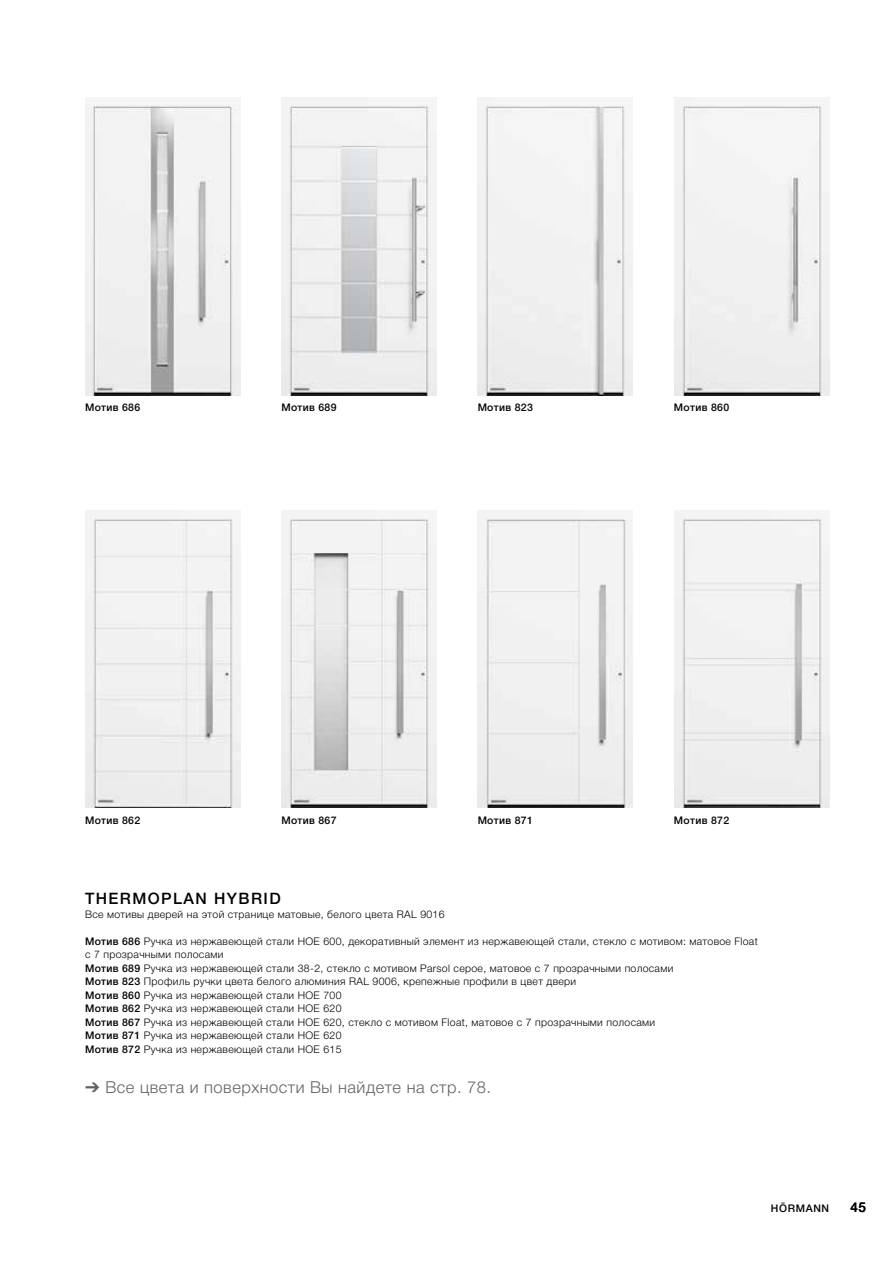
<style>
.page{position:relative;width:893px;height:1263px;background:#fff}
.page>*{position:absolute;margin:0;border:0;box-sizing:border-box;transform-origin:0 0}
.t1{font:300 16.5px "Hoermann Helvetica Neue";letter-spacing:.03em;color:#626261}
.t2{font:500 15.75px "Hoermann Helvetica Neue";letter-spacing:.09em;color:#000}
.t3{font:500 13.5px "Hoermann Helvetica Neue";color:#000}
.t4{font:300 10.5px/13.5px "Hoermann Helvetica Neue";letter-spacing:.03em;color:#000}
.t5{font:500 10.5px "Hoermann Helvetica Neue";letter-spacing:.03em;color:#000}
.t6{font:500 10.5px "Hoermann Helvetica Neue";letter-spacing:.06em;color:#000}
.s1{font-weight:500}
</style>
<div class="page">
<img style="left:85px;top:510px;width:155px;height:298px">
<img style="left:674px;top:98px;width:155px;height:297px">
<img style="left:85px;top:105px;width:155px;height:290px">
<img style="left:281px;top:98px;width:156px;height:297px">
<img style="left:478px;top:98px;width:155px;height:297px">
<img style="left:674px;top:510px;width:155px;height:298px">
<img style="left:281px;top:510px;width:156px;height:298px">
<img style="left:478px;top:510px;width:155px;height:298px">
<p class="t5" style="left:85px;top:400px;width:57px">Мотив 686</p>
<p class="t5" style="left:281px;top:400px;width:57px">Мотив 689</p>
<p class="t5" style="left:478px;top:400px;width:57px">Мотив 823</p>
<p class="t5" style="left:674px;top:400px;width:57px">Мотив 860</p>
<p class="t5" style="left:85px;top:813px;width:57px">Мотив 862</p>
<p class="t5" style="left:281px;top:813px;width:57px">Мотив 867</p>
<p class="t5" style="left:478px;top:813px;width:57px">Мотив 871</p>
<p class="t5" style="left:674px;top:813px;width:57px">Мотив 872</p>
<h2 class="t2" style="left:85px;top:888px;width:197px">THERMOPLAN HYBRID</h2>
<p class="t4" style="left:85px;top:906px;width:361px">Все мотивы дверей на этой странице матовые, белого цвета RAL 9016</p>
<p class="t4" style="left:85px;top:933px;width:674px"><span class="s1">Мотив 686</span> Ручка из нержавеющей стали HOE 600, декоративный элемент из нержавеющей стали, стекло с мотивом: матовое Float с 7 прозрачными полосами<br><span class="s1">Мотив 689</span> Ручка из нержавеющей стали 38-2, стекло с мотивом Parsol серое, матовое с 7 прозрачными полосами<br><span class="s1">Мотив 823</span> Профиль ручки цвета белого алюминия RAL 9006, крепежные профили в цвет двери<br><span class="s1">Мотив 860</span> Ручка из нержавеющей стали HOE 700<br><span class="s1">Мотив 862</span> Ручка из нержавеющей стали HOE 620<br><span class="s1">Мотив 867</span> Ручка из нержавеющей стали HOE 620, стекло с мотивом Float, матовое с 7 прозрачными полосами<br><span class="s1">Мотив 871</span> Ручка из нержавеющей стали HOE 620<br><span class="s1">Мотив 872</span> Ручка из нержавеющей стали HOE 615</p>
<h1 class="t1" style="left:85px;top:1076px;width:408px">➔ Все цвета и поверхности Вы найдете на стр. 78.</h1>
<p class="t6" style="left:771px;top:1201px;width:60px">HÖRMANN</p>
<p class="t3" style="left:850px;top:1198px;width:17px">45</p>
</div>
